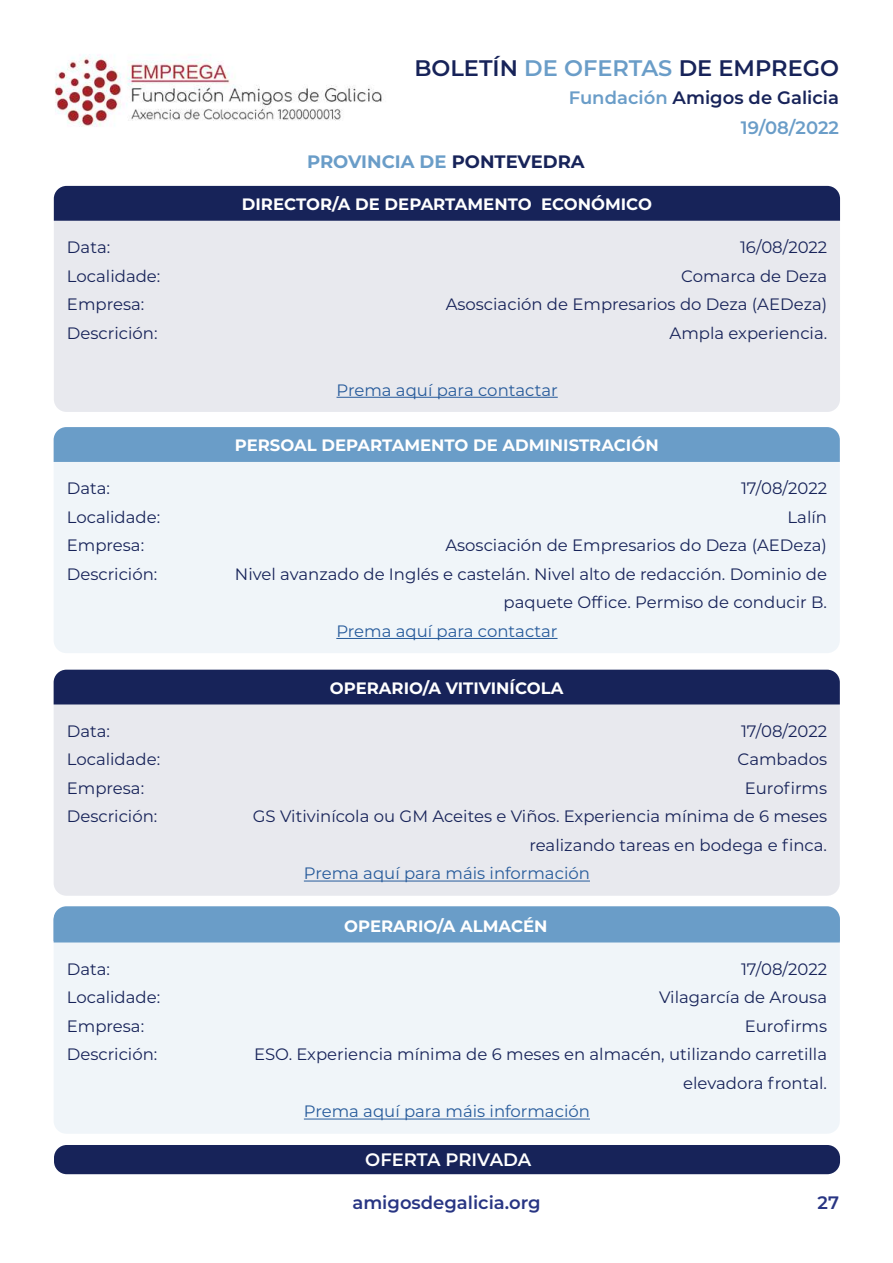
<style>
.page{position:relative;width:893px;height:1263px;background:#fff}
.page>*{position:absolute;margin:0;border:0;box-sizing:border-box;transform-origin:0 0}
.t1{font:600 22.5px "Montserrat";color:#172359}
.t2{font:600 18px/30.3px "Montserrat";color:#6a9dc8;text-align:right}
.t3{font:600 18px "Montserrat";color:#283583}
.t4{font:700 18px "Montserrat";color:#6a9dc8}
.t5{font:600 18px "Montserrat";letter-spacing:-.005em;color:#fff}
.t6{font:16.5px/28.5px "Montserrat";color:#172359;text-align:right}
.t7{font:700 16.5px "Montserrat";color:#fff}
.t8{font:16.5px "Montserrat";color:#275b9b}
.s1{color:#6a9dc8}
.s2{color:#172359}
</style>
<div class="page">
<img style="left:55px;top:54px;width:327px;height:73px">
<div style="left:54px;top:1145px;width:786px;height:29px;background:#172359;border-radius:13px"></div>
<div style="left:54px;top:221px;width:786px;height:191px;background:#e8e9ee"></div>
<div style="left:54px;top:462px;width:786px;height:191px;background:#f0f5f9"></div>
<div style="left:54px;top:704px;width:786px;height:192px;background:#e8e9ee"></div>
<div style="left:54px;top:942px;width:786px;height:192px;background:#f0f5f9"></div>
<div style="left:54px;top:186px;width:786px;height:35px;background:#172359"></div>
<div style="left:54px;top:427px;width:786px;height:35px;background:#6a9dc8"></div>
<div style="left:54px;top:670px;width:786px;height:34px;background:#172359"></div>
<div style="left:54px;top:906px;width:786px;height:36px;background:#6a9dc8"></div>
<hr style="left:337px;top:397px;width:221px;height:1px;background:#275b9b">
<hr style="left:336px;top:638px;width:221px;height:1px;background:#275b9b">
<hr style="left:304px;top:881px;width:286px;height:1px;background:#275b9b">
<hr style="left:304px;top:1118px;width:286px;height:1px;background:#275b9b">
<h1 class="t1" style="left:414px;top:52px;width:426px">BOLETÍN <span class="s1">DE OFERTAS</span> DE EMPREGO</h1>
<p class="t2" style="left:569px;top:81px;width:272px">Fundación <span class="s2">Amigos de Galicia<br></span>19/08/2022</p>
<p class="t4" style="left:307px;top:148px;width:279px">PROVINCIA DE <span class="s2">PONTEVEDRA</span></p>
<p class="t7" style="left:242px;top:192px;width:412px">DIRECTOR/A DE DEPARTAMENTO ECONÓMICO</p>
<p class="t6" style="left:67px;top:232px;width:45px">Data:</p>
<p class="t6" style="left:740px;top:232px;width:89px">16/08/2022</p>
<p class="t6" style="left:67px;top:261px;width:95px">Localidade:</p>
<p class="t6" style="left:681px;top:261px;width:147px">Comarca de Deza</p>
<p class="t6" style="left:67px;top:289px;width:79px">Empresa:</p>
<p class="t6" style="left:446px;top:289px;width:383px">Asosciación de Empresarios do Deza (AEDeza)</p>
<p class="t6" style="left:67px;top:318px;width:92px">Descrición:</p>
<p class="t6" style="left:669px;top:318px;width:159px">Ampla experiencia.</p>
<p class="t8" style="left:337px;top:378px;width:223px">Prema aquí para contactar</p>
<p class="t7" style="left:235px;top:433px;width:425px">PERSOAL DEPARTAMENTO DE ADMINISTRACIÓN</p>
<p class="t6" style="left:67px;top:474px;width:45px">Data:</p>
<p class="t6" style="left:741px;top:474px;width:88px">17/08/2022</p>
<p class="t6" style="left:67px;top:502px;width:95px">Localidade:</p>
<p class="t6" style="left:787px;top:502px;width:41px">Lalín</p>
<p class="t6" style="left:67px;top:531px;width:79px">Empresa:</p>
<p class="t6" style="left:445px;top:531px;width:383px">Asosciación de Empresarios do Deza (AEDeza)</p>
<p class="t6" style="left:67px;top:559px;width:92px">Descrición:</p>
<p class="t6" style="left:235px;top:559px;width:594px">Nivel avanzado de Inglés e castelán. Nivel alto de redacción. Dominio de paquete Office. Permiso de conducir B.</p>
<p class="t8" style="left:336px;top:620px;width:223px">Prema aquí para contactar</p>
<p class="t7" style="left:330px;top:676px;width:235px">OPERARIO/A VITIVINÍCOLA</p>
<p class="t6" style="left:67px;top:716px;width:45px">Data:</p>
<p class="t6" style="left:741px;top:716px;width:88px">17/08/2022</p>
<p class="t6" style="left:67px;top:745px;width:95px">Localidade:</p>
<p class="t6" style="left:738px;top:745px;width:91px">Cambados</p>
<p class="t6" style="left:67px;top:773px;width:79px">Empresa:</p>
<p class="t6" style="left:745px;top:773px;width:84px">Eurofirms</p>
<p class="t6" style="left:67px;top:802px;width:92px">Descrición:</p>
<p class="t6" style="left:253px;top:802px;width:576px">GS Vitivinícola ou GM Aceites e Viños. Experiencia mínima de 6 meses realizando tareas en bodega e finca.</p>
<p class="t8" style="left:304px;top:862px;width:288px">Prema aquí para máis información</p>
<p class="t7" style="left:344px;top:914px;width:205px">OPERARIO/A ALMACÉN</p>
<p class="t6" style="left:67px;top:954px;width:45px">Data:</p>
<p class="t6" style="left:741px;top:954px;width:88px">17/08/2022</p>
<p class="t6" style="left:67px;top:983px;width:95px">Localidade:</p>
<p class="t6" style="left:659px;top:983px;width:170px">Vilagarcía de Arousa</p>
<p class="t6" style="left:67px;top:1011px;width:79px">Empresa:</p>
<p class="t6" style="left:745px;top:1011px;width:84px">Eurofirms</p>
<p class="t6" style="left:67px;top:1040px;width:92px">Descrición:</p>
<p class="t6" style="left:254px;top:1040px;width:575px">ESO. Experiencia mínima de 6 meses en almacén, utilizando carretilla elevadora frontal.</p>
<p class="t8" style="left:304px;top:1100px;width:288px">Prema aquí para máis información</p>
<p class="t5" style="left:365px;top:1147px;width:168px">OFERTA PRIVADA</p>
<p class="t3" style="left:352px;top:1190px;width:190px">amigosdegalicia.org</p>
<p class="t3" style="left:818px;top:1190px;width:23px">27</p>
</div>
